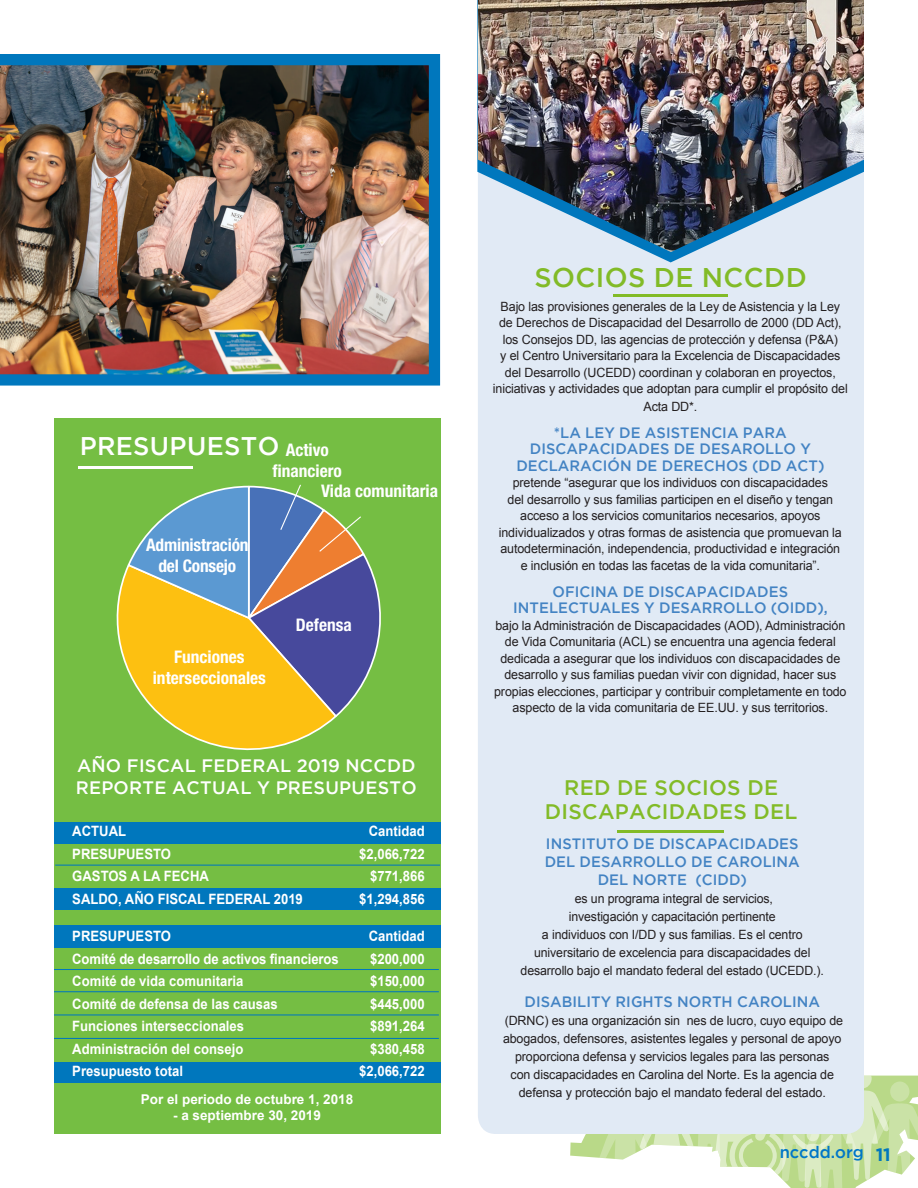
<style>
.page{position:relative;width:918px;height:1188px;background:#fff}
.page>*{position:absolute;margin:0;border:0;box-sizing:border-box;transform-origin:0 0}
.t1{font:500 27px "Gotham";letter-spacing:.015em;color:#82bb27}
.t2{font:500 25.5px "Gotham";letter-spacing:.015em;color:#fff}
.t3{font:500 21px/24px "Gotham";letter-spacing:.015em;color:#82bb27;text-align:center}
.t4{font:500 18px "Gotham";letter-spacing:.015em;color:#fff}
.t5{font:700 18px "Gotham";color:#0077bd}
.t6{font:700 condensed 17.4px/20.9px "Helvetica Neue";color:#fff;text-align:center}
.text{font:500 16.5px "Gotham";color:#0076c8}
.t7{font:500 15px/16.5px "Gotham";letter-spacing:.005em;color:#4383c3;text-align:center}
.t8{font:700 14.25px "Arial";color:#fff;scale:.92 1}
.t9{font:700 13.5px "Arial";color:#fff}
.t10{font:12.75px/16.5px "Arial";letter-spacing:-.01em;color:#231f20;text-align:center}
</style>
<div class="page">
<svg style="left:570px;top:1076px;width:348px;height:112px"></svg>
<div style="left:478px;top:148px;width:386px;height:986px;background:#e1eaf5;border-radius:18px"></div>
<svg style="left:477px;top:0;width:216px;height:262px"></svg>
<img style="left:478px;top:0;width:386px;height:252px">
<hr style="left:618px;top:830px;width:106px;height:3px;background:#82bb27">
<hr style="left:613px;top:294px;width:115px;height:2px;background:#82bb27">
<img style="left:0;top:54px;width:441px;height:332px">
<div style="left:54px;top:418px;width:386px;height:715px;background:#75be43"></div>
<hr style="left:54px;top:969px;width:385px;height:1px;background:#0077bd">
<hr style="left:55px;top:865px;width:385px;height:1px;background:#0077bd">
<hr style="left:54px;top:991px;width:385px;height:1px;background:#0077bd">
<hr style="left:54px;top:1014px;width:385px;height:1px;background:#0077bd">
<hr style="left:54px;top:1038px;width:385px;height:1px;background:#0077bd">
<div style="left:54px;top:822px;width:386px;height:21px;background:#0077bd"></div>
<div style="left:54px;top:888px;width:386px;height:21px;background:#0077bd"></div>
<div style="left:54px;top:926px;width:386px;height:22px;background:#0077bd"></div>
<div style="left:54px;top:1062px;width:386px;height:21px;background:#0077bd"></div>
<hr style="left:78px;top:466px;width:115px;height:2px;background:#fff">
<svg style="left:116px;top:569px;width:218px;height:182px"></svg>
<svg style="left:126px;top:484px;width:255px;height:235px"></svg>
<p class="t2" style="left:80px;top:432px;width:201px">PRESUPUESTO</p>
<p class="t6" style="left:273px;top:439px;width:71px">Activo financiero</p>
<p class="t6" style="left:146px;top:534px;width:104px">Administración del Consejo</p>
<p class="t6" style="left:174px;top:646px;width:72px">Funciones</p>
<p class="t6" style="left:153px;top:667px;width:115px">interseccionales</p>
<p class="t6" style="left:321px;top:480px;width:118px">Vida comunitaria</p>
<p class="t6" style="left:296px;top:614px;width:57px">Defensa</p>
<p class="t4" style="left:77px;top:756px;width:340px">AÑO FISCAL FEDERAL 2019 NCCDD</p>
<p class="t4" style="left:76px;top:777px;width:342px">REPORTE ACTUAL Y PRESUPUESTO</p>
<p class="t8" style="left:72px;top:822px;width:60px">ACTUAL</p>
<p class="t8" style="left:369px;top:822px;width:62px">Cantidad</p>
<p class="t8" style="left:72px;top:844px;width:109px">PRESUPUESTO</p>
<p class="t8" style="left:359px;top:844px;width:73px">$2,066,722</p>
<p class="t8" style="left:72px;top:867px;width:150px">GASTOS A LA FECHA</p>
<p class="t8" style="left:370px;top:867px;width:61px">$771,866</p>
<p class="t8" style="left:72px;top:889px;width:252px">SALDO, AÑO FISCAL FEDERAL 2019</p>
<p class="t8" style="left:359px;top:889px;width:73px">$1,294,856</p>
<p class="t8" style="left:72px;top:927px;width:109px">PRESUPUESTO</p>
<p class="t8" style="left:369px;top:927px;width:62px">Cantidad</p>
<p class="t8" style="left:72px;top:949px;width:291px">Comité de desarrollo de activos financieros</p>
<p class="t8" style="left:370px;top:949px;width:61px">$200,000</p>
<p class="t8" style="left:72px;top:972px;width:188px">Comité de vida comunitaria</p>
<p class="t8" style="left:370px;top:972px;width:61px">$150,000</p>
<p class="t8" style="left:72px;top:994px;width:225px">Comité de defensa de las causas</p>
<p class="t8" style="left:370px;top:994px;width:61px">$445,000</p>
<p class="t8" style="left:72px;top:1017px;width:188px">Funciones interseccionales</p>
<p class="t8" style="left:370px;top:1017px;width:61px">$891,264</p>
<p class="t8" style="left:72px;top:1039px;width:188px">Administración del consejo</p>
<p class="t8" style="left:370px;top:1039px;width:61px">$380,458</p>
<p class="t8" style="left:72px;top:1062px;width:122px">Presupuesto total</p>
<p class="t8" style="left:359px;top:1062px;width:73px">$2,066,722</p>
<p class="t9" style="left:141px;top:1090px;width:214px">Por el periodo de octubre 1, 2018</p>
<p class="t9" style="left:173px;top:1106px;width:149px">- a septiembre 30, 2019</p>
<p class="t1" style="left:535px;top:262px;width:274px">SOCIOS DE NCCDD</p>
<p class="t10" style="left:493px;top:298px;width:356px">Bajo las provisiones generales de la Ley de Asistencia y la Ley de Derechos de Discapacidad del Desarrollo de 2000 (DD Act), los Consejos DD, las agencias de protección y defensa (P&amp;A)<br>y el Centro Universitario para la Excelencia de Discapacidades del Desarrollo (UCEDD) coordinan y colaboran en proyectos, iniciativas y actividades que adoptan para cumplir el propósito del</p>
<p class="t10" style="left:643px;top:399px;width:55px">Acta DD*.</p>
<p class="t7" style="left:516px;top:424px;width:310px">*LA LEY DE ASISTENCIA PARA<br>DISCAPACIDADES DE DESAROLLO Y<br>DECLARACIÓN DE DERECHOS (DD ACT)</p>
<p class="t10" style="left:499px;top:475px;width:345px">pretende “asegurar que los individuos con discapacidades<br>del desarrollo y sus familias participen en el diseño y tengan acceso a los servicios comunitarios necesarios, apoyos individualizados y otras formas de asistencia que promuevan la autodeterminación, independencia, productividad e integración e inclusión en todas las facetas de la vida comunitaria”.</p>
<p class="t7" style="left:513px;top:583px;width:316px">OFICINA DE DISCAPACIDADES<br>INTELECTUALES Y DESARROLLO (OIDD),</p>
<p class="t10" style="left:494px;top:617px;width:354px">bajo la Administración de Discapacidades (AOD), Administración de Vida Comunitaria (ACL) se encuentra una agencia federal dedicada a asegurar que los individuos con discapacidades de desarrollo y sus familias puedan vivir con dignidad, hacer sus propias elecciones, participar y contribuir completamente en todo aspecto de la vida comunitaria de EE.UU. y sus territorios.</p>
<p class="t3" style="left:545px;top:775px;width:254px">RED DE SOCIOS DE<br>DISCAPACIDADES DEL</p>
<p class="t7" style="left:545px;top:834px;width:257px;line-height:18px">INSTITUTO DE DISCAPACIDADES<br>DEL DESARROLLO DE CAROLINA<br>DEL NORTE (CIDD)</p>
<p class="t10" style="left:569px;top:890px;width:209px;line-height:18px">es un programa integral de servicios, investigación y capacitación pertinente</p>
<p class="t10" style="left:521px;top:926px;width:305px;line-height:18px">a individuos con I/DD y sus familias. Es el centro universitario de excelencia para discapacidades del desarrollo bajo el mandato federal del estado (UCEDD.).</p>
<p class="t7" style="left:524px;top:993px;width:297px">DISABILITY RIGHTS NORTH CAROLINA</p>
<p class="t10" style="left:503px;top:1011px;width:342px;line-height:18px">(DRNC) es una organización sin nes de lucro, cuyo equipo de abogados, defensores, asistentes legales y personal de apoyo proporciona defensa y servicios legales para las personas<br>con discapacidades en Carolina del Norte. Es la agencia de defensa y protección bajo el mandato federal del estado.</p>
<p class="text" style="left:780px;top:1143px;width:86px">nccdd.org</p>
<p class="t5" style="left:876px;top:1143px;width:17px">11</p>
</div>
